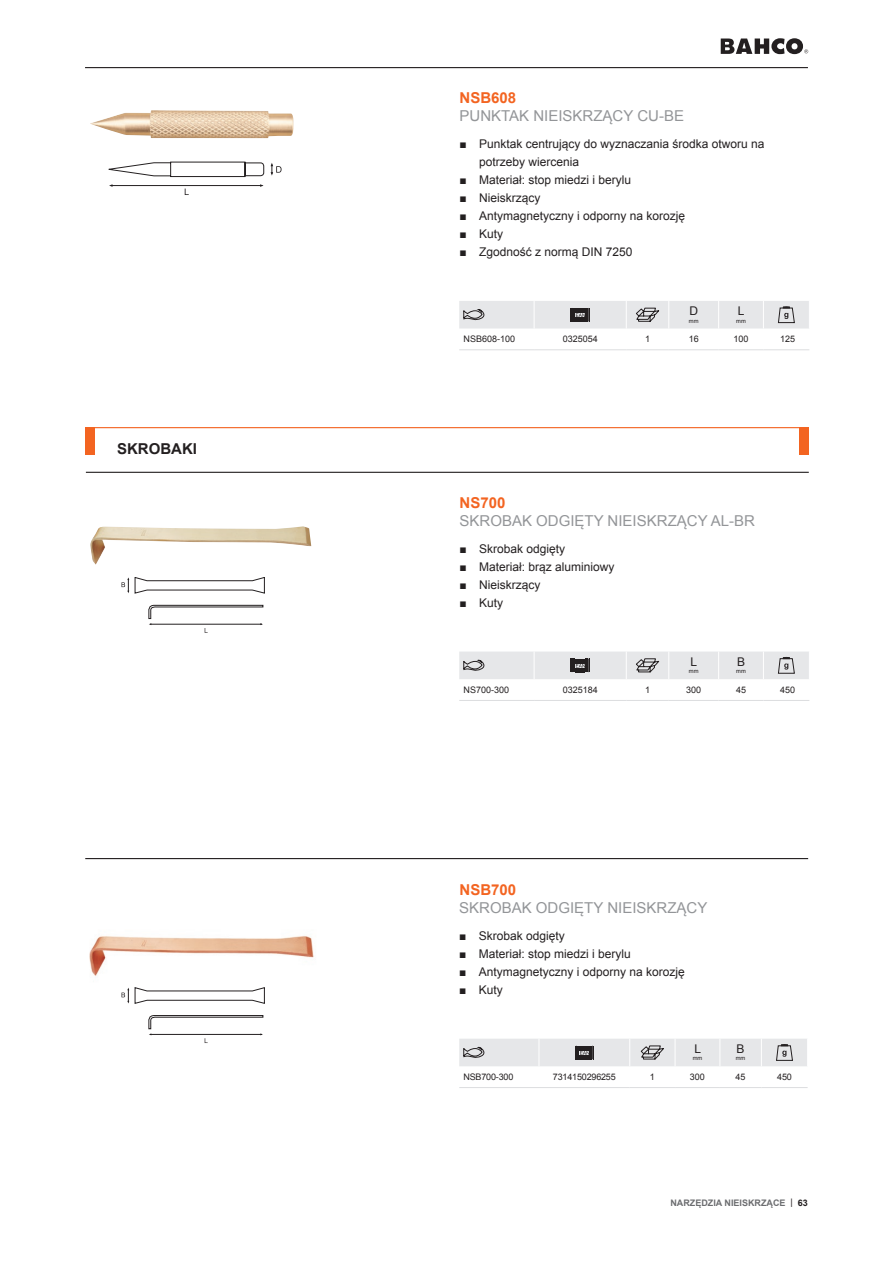
<style>
.page{position:relative;width:893px;height:1263px;background:#fff}
.page>*{position:absolute;margin:0;border:0;box-sizing:border-box;transform-origin:0 0}
.t1{font:15px "Arial";color:#939598}
.t2{font:700 15px "Arial";color:#f36421}
.t3{font:700 15px "Arial";color:#231f20}
.t4{font:12px/18px "Arial";color:#231f20}
.t5{font:9px "Arial";color:#231f20}
.t6{font:700 9px "Arial";color:#6c6d70}
.t7{font:9px "Arial";letter-spacing:-.02em;color:#231f20}
.t8{font:5.7px "Arial";color:#231f20}
.s1{font-weight:400;color:#231f20}
.s2{color:#231f20}
</style>
<div class="page">
<hr style="left:112px;top:185px;width:150px;height:1px;background:#231f20">
<svg style="left:109px;top:162px;width:155px;height:15px"></svg>
<svg style="left:271px;top:163px;width:11px;height:13px"></svg>
<img style="left:89px;top:935px;width:225px;height:41px">
<svg style="left:122px;top:988px;width:7px;height:15px"></svg>
<svg style="left:135px;top:987px;width:130px;height:56px"></svg>
<svg style="left:122px;top:577px;width:7px;height:16px"></svg>
<svg style="left:135px;top:577px;width:130px;height:56px"></svg>
<hr style="left:85px;top:67px;width:723px;height:1px;background:#231f20">
<hr style="left:85px;top:858px;width:723px;height:1px;background:#231f20">
<hr style="left:86px;top:472px;width:723px;height:1px;background:#231f20">
<div style="left:799px;top:428px;width:9px;height:27px;background:#f36421"></div>
<div style="left:85px;top:428px;width:9px;height:27px;background:#f36421"></div>
<hr style="left:85px;top:427px;width:723px;height:1px;background:#f36421">
<img style="left:90px;top:110px;width:203px;height:28px">
<img style="left:90px;top:526px;width:221px;height:39px">
<svg style="left:721px;top:38px;width:87px;height:16px"></svg>
<hr style="left:459px;top:349px;width:75px;height:1px;background:#dcdddf">
<hr style="left:534px;top:349px;width:92px;height:1px;background:#dcdddf">
<hr style="left:626px;top:349px;width:43px;height:1px;background:#dcdddf">
<hr style="left:669px;top:349px;width:50px;height:1px;background:#dcdddf">
<hr style="left:719px;top:349px;width:44px;height:1px;background:#dcdddf">
<hr style="left:763px;top:349px;width:46px;height:1px;background:#dcdddf">
<svg style="left:459px;top:301px;width:350px;height:27px;background:#dadbdd"></svg>
<hr style="left:459px;top:700px;width:75px;height:1px;background:#dcdddf">
<hr style="left:534px;top:700px;width:92px;height:1px;background:#dcdddf">
<hr style="left:626px;top:700px;width:43px;height:1px;background:#dcdddf">
<hr style="left:669px;top:700px;width:50px;height:1px;background:#dcdddf">
<hr style="left:719px;top:700px;width:44px;height:1px;background:#dcdddf">
<hr style="left:763px;top:700px;width:46px;height:1px;background:#dcdddf">
<svg style="left:459px;top:651px;width:350px;height:28px;background:#dbdcde"></svg>
<hr style="left:459px;top:1087px;width:80px;height:1px;background:#dcdddf">
<hr style="left:539px;top:1087px;width:91px;height:1px;background:#dcdddf">
<hr style="left:630px;top:1087px;width:45px;height:1px;background:#dcdddf">
<hr style="left:675px;top:1087px;width:45px;height:1px;background:#dcdddf">
<hr style="left:720px;top:1087px;width:41px;height:1px;background:#dcdddf">
<hr style="left:761px;top:1087px;width:47px;height:1px;background:#dcdddf">
<svg style="left:459px;top:1039px;width:348px;height:27px;background:#dadbdd"></svg>
<p class="t3" style="left:117px;top:439px;width:81px">SKROBAKI</p>
<p class="t2" style="left:459px;top:88px;width:58px">NSB608</p>
<p class="t1" style="left:459px;top:106px;width:226px">PUNKTAK NIEISKRZĄCY CU-BE</p>
<p class="t4" style="left:479px;top:135px;width:287px;text-indent:-20px">■ Punktak centrujący do wyznaczania środka otworu na potrzeby wiercenia</p>
<p class="t4" style="left:459px;top:171px;width:173px">■ Materiał: stop miedzi i berylu</p>
<p class="t4" style="left:459px;top:189px;width:82px">■ Nieiskrzący</p>
<p class="t4" style="left:459px;top:207px;width:227px">■ Antymagnetyczny i odporny na korozję</p>
<p class="t4" style="left:459px;top:225px;width:45px">■ Kuty</p>
<p class="t4" style="left:459px;top:243px;width:174px">■ Zgodność z normą DIN 7250</p>
<p class="t4" style="left:689px;top:302px;width:10px">D</p>
<p class="t8" style="left:689px;top:317px;width:11px">mm</p>
<p class="t4" style="left:738px;top:302px;width:8px">L</p>
<p class="t8" style="left:736px;top:317px;width:11px">mm</p>
<p class="t5" style="left:463px;top:333px;width:53px">NSB608-100</p>
<p class="t5" style="left:563px;top:333px;width:37px">0325054</p>
<p class="t5" style="left:645px;top:333px;width:7px">1</p>
<p class="t5" style="left:689px;top:333px;width:12px">16</p>
<p class="t5" style="left:733px;top:333px;width:17px">100</p>
<p class="t5" style="left:780px;top:333px;width:17px">125</p>
<p class="t2" style="left:459px;top:493px;width:47px">NS700</p>
<p class="t1" style="left:459px;top:511px;width:297px">SKROBAK ODGIĘTY NIEISKRZĄCY AL-BR</p>
<p class="t4" style="left:459px;top:540px;width:107px">■ Skrobak odgięty</p>
<p class="t4" style="left:459px;top:558px;width:156px">■ Materiał: brąz aluminiowy</p>
<p class="t4" style="left:459px;top:576px;width:82px">■ Nieiskrzący</p>
<p class="t4" style="left:459px;top:594px;width:45px">■ Kuty</p>
<p class="t4" style="left:691px;top:653px;width:8px">L</p>
<p class="t8" style="left:689px;top:668px;width:11px">mm</p>
<p class="t4" style="left:737px;top:653px;width:10px">B</p>
<p class="t8" style="left:736px;top:668px;width:11px">mm</p>
<p class="t5" style="left:463px;top:684px;width:47px">NS700-300</p>
<p class="t5" style="left:563px;top:684px;width:37px">0325184</p>
<p class="t5" style="left:645px;top:684px;width:7px">1</p>
<p class="t5" style="left:686px;top:684px;width:17px">300</p>
<p class="t5" style="left:736px;top:684px;width:12px">45</p>
<p class="t5" style="left:780px;top:684px;width:17px">450</p>
<p class="t2" style="left:459px;top:880px;width:58px">NSB700</p>
<p class="t1" style="left:459px;top:898px;width:250px">SKROBAK ODGIĘTY NIEISKRZĄCY</p>
<p class="t4" style="left:459px;top:927px;width:107px">■ Skrobak odgięty</p>
<p class="t4" style="left:459px;top:945px;width:173px">■ Materiał: stop miedzi i berylu</p>
<p class="t4" style="left:459px;top:963px;width:227px">■ Antymagnetyczny i odporny na korozję</p>
<p class="t4" style="left:459px;top:981px;width:45px">■ Kuty</p>
<p class="t4" style="left:694px;top:1040px;width:8px">L</p>
<p class="t8" style="left:693px;top:1055px;width:11px">mm</p>
<p class="t4" style="left:737px;top:1040px;width:10px">B</p>
<p class="t8" style="left:736px;top:1055px;width:11px">mm</p>
<p class="t7" style="left:463px;top:1071px;width:51px">NSB700-300</p>
<p class="t7" style="left:553px;top:1071px;width:64px">7314150296255</p>
<p class="t5" style="left:650px;top:1071px;width:7px">1</p>
<p class="t5" style="left:690px;top:1071px;width:17px">300</p>
<p class="t5" style="left:736px;top:1071px;width:12px">45</p>
<p class="t5" style="left:777px;top:1071px;width:16px">450</p>
<p class="t6" style="left:670px;top:1196px;width:139px">NARZĘDZIA NIEISKRZĄCE <span class="s1">|</span> <span class="s2">63</span></p>
</div>
